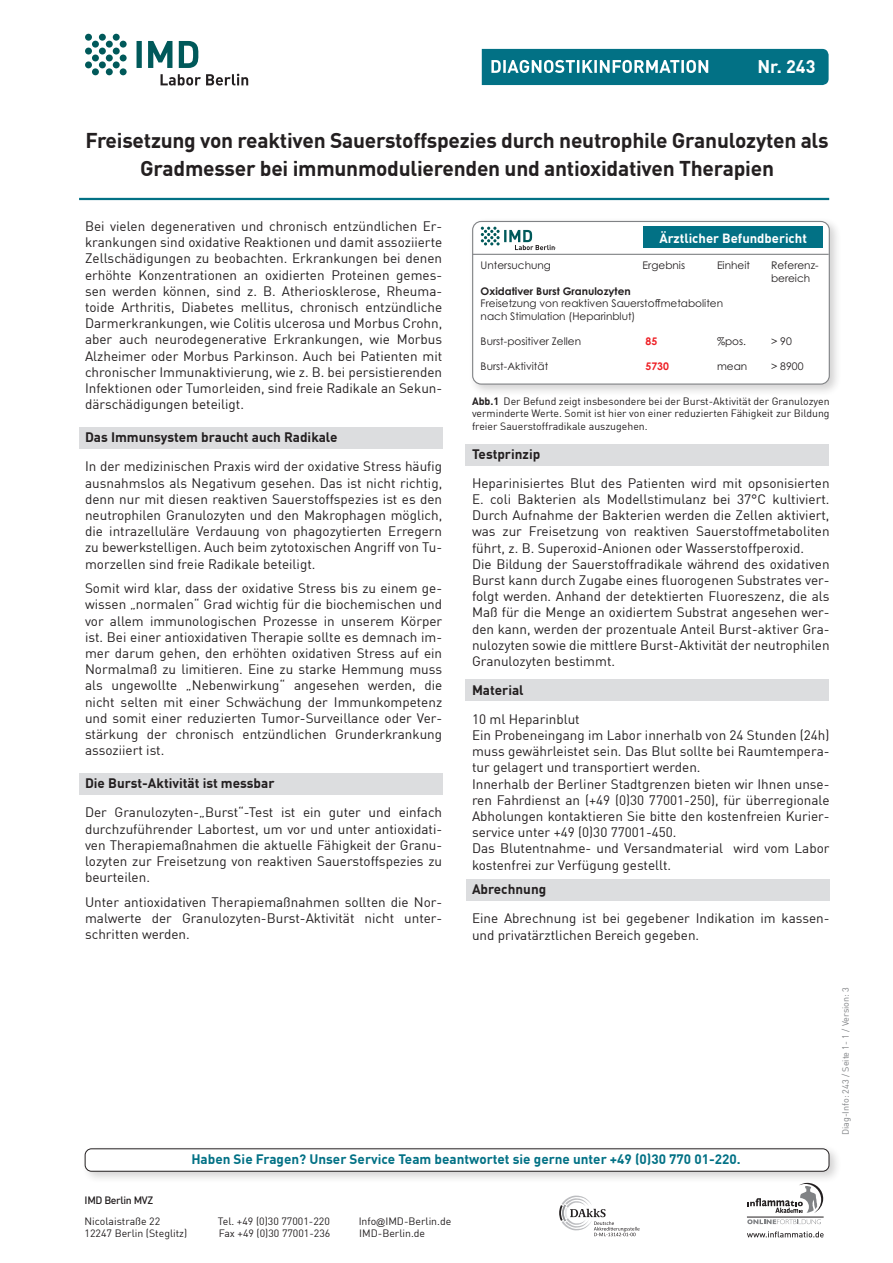
<style>
.page{position:relative;width:893px;height:1263px;background:#fff}
.page>*{position:absolute;margin:0;border:0;box-sizing:border-box;transform-origin:0 0}
.DiagInfo-Überschrift{font:700 21px/28.5px "DIN Offc";letter-spacing:-.015em;color:#231f20;text-align:center}
.DiagInfo-Nr{font:700 18px "DIN Offc";color:#fff}
.Fließtext{font:13.5px/16.2px "DIN Offc";color:#231f20;text-align:justify}
.Absatzüberschriften{font:700 13.5px "DIN Offc";color:#231f20}
.t1{font:700 13.5px "DIN Offc";color:#027185}
.t2{font:700 13.05px "DIN Offc";color:#fff}
.Abbildungsunterschri{font:10.5px/12.6px "DIN Offc";color:#231f20}
.Befundtext_Fließtext{font:10.5px "Century Gothic Pro Grk";color:#231f20}
.Befundtext_Fließtext-2{font:700 10.5px "Century Gothic Pro Grk";color:#231f20}
.Befundtext_Fließtext-3{font:700 10.5px "Century Gothic Pro Grk";color:#ee2026}
.t3{font:9px "DIN Offc";color:#808285}
.s1{font-weight:700}
.s2{font-weight:500}
.s3{font-family:"Arial";font-size:9px}
</style>
<div class="page">
<svg style="left:559px;top:1195px;width:80px;height:42px"></svg>
<svg style="left:747px;top:1231px;width:77px;height:6px"></svg>
<svg style="left:747px;top:1184px;width:76px;height:29px"></svg>
<svg style="left:747px;top:1219px;width:74px;height:5px"></svg>
<hr style="left:747px;top:1217px;width:77px;height:1px;background:#231f20">
<div style="left:79px;top:428px;width:364px;height:21px;background:#dcdddf"></div>
<div style="left:466px;top:445px;width:363px;height:21px;background:#dcdddf"></div>
<div style="left:79px;top:773px;width:363px;height:21px;background:#dcdddf"></div>
<div style="left:466px;top:879px;width:364px;height:22px;background:#dcdddf"></div>
<div style="left:466px;top:679px;width:363px;height:21px;background:#dcdddf"></div>
<div style="left:468px;top:217px;width:374px;height:180px;background:#231f20;opacity:.2"></div>
<div style="left:473px;top:221px;width:356px;height:163px;background:#fff;border-radius:9px"></div>
<div style="left:472px;top:221px;width:358px;height:164px;border:1px solid #808285;border-radius:9px"></div>
<hr style="left:473px;top:254px;width:356px;height:1px;background:#808285">
<svg style="left:481px;top:227px;width:74px;height:23px"></svg>
<div style="left:643px;top:227px;width:180px;height:21px;background:#027185"></div>
<hr style="left:79px;top:198px;width:750px;height:2px;background:#027185">
<div style="left:81px;top:1144px;width:761px;height:40px;background:#231f20;opacity:.2"></div>
<div style="left:85px;top:1149px;width:744px;height:22px;background:#fff;border-radius:6px"></div>
<div style="left:85px;top:1148px;width:744px;height:23px;border:1px solid #231f20;border-radius:6px"></div>
<svg style="left:137px;top:41px;width:62px;height:27px"></svg>
<svg style="left:161px;top:74px;width:87px;height:11px"></svg>
<svg style="left:85px;top:34px;width:42px;height:41px"></svg>
<svg style="left:482px;top:49px;width:347px;height:36px;background:#1d8092"></svg>
<p class="DiagInfo-Nr" style="left:757px;top:55px;width:60px">Nr. 243</p>
<p class="DiagInfo-Überschrift" style="left:86px;top:125px;width:745px">Freisetzung von reaktiven Sauerstoffspezies durch neutrophile Granulozyten als<br>Gradmesser bei immunmodulierenden und antioxidativen Therapien</p>
<p class="Fließtext" style="left:85px;top:218px;width:359px">Bei vielen degenerativen und chronisch entzündlichen Er&shy;krankungen sind oxidative Reaktionen und damit assoziierte Zellschädigungen zu beobachten. Erkrankungen bei denen erhöhte Konzentrationen an oxidierten Proteinen gemes&shy;sen werden können, sind z. B. Atheriosklerose, Rheuma&shy;toide Arthritis, Diabetes mellitus, chronisch entzündliche Darmerkrankungen, wie Colitis ulcerosa und Morbus Crohn, aber auch neurodegenerative Erkrankungen, wie Morbus Alzheimer oder Morbus Parkinson. Auch bei Patienten mit chronischer Immunaktivierung, wie z. B. bei persistierenden Infektionen oder Tumorleiden, sind freie Radikale an Sekun&shy;därschädigungen beteiligt.</p>
<p class="Absatzüberschriften" style="left:85px;top:429px;width:254px">Das Immunsystem braucht auch Radikale</p>
<p class="Fließtext" style="left:85px;top:458px;width:359px">In der medizinischen Praxis wird der oxidative Stress häufig ausnahmslos als Negativum gesehen. Das ist nicht richtig, denn nur mit diesen reaktiven Sauerstoffspezies ist es den neutrophilen Granulozyten und den Makrophagen möglich, die intrazelluläre Verdauung von phagozytierten Erregern zu bewerkstelligen. Auch beim zytotoxischen Angriff von Tu&shy;morzellen sind freie Radikale beteiligt.</p>
<p class="Fließtext" style="left:85px;top:580px;width:359px">Somit wird klar, dass der oxidative Stress bis zu einem ge&shy;wissen „normalen“ Grad wichtig für die biochemischen und vor allem immunologischen Prozesse in unserem Körper ist. Bei einer antioxidativen Therapie sollte es demnach im&shy;mer darum gehen, den erhöhten oxidativen Stress auf ein Normalmaß zu limitieren. Eine zu starke Hemmung muss als ungewollte „Nebenwirkung“ angesehen werden, die nicht selten mit einer Schwächung der Immunkompetenz und somit einer reduzierten Tumor-Surveillance oder Ver&shy;stärkung der chronisch entzündlichen Grunderkrankung assoziiert ist.</p>
<p class="Absatzüberschriften" style="left:85px;top:775px;width:191px">Die Burst-Aktivität ist messbar</p>
<p class="Fließtext" style="left:85px;top:804px;width:359px">Der Granulozyten-„Burst“-Test ist ein guter und einfach durchzuführender Labortest, um vor und unter antioxidati&shy;ven Therapiemaßnahmen die aktuelle Fähigkeit der Granu&shy;lozyten zur Freisetzung von reaktiven Sauerstoffspezies zu beurteilen.</p>
<p class="Fließtext" style="left:85px;top:894px;width:359px">Unter antioxidativen Therapiemaßnahmen sollten die Nor&shy;malwerte der Granulozyten-Burst-Aktivität nicht unter&shy;schritten werden.</p>
<p class="t2" style="left:659px;top:230px;width:149px">Ärztlicher Befundbericht</p>
<p class="Befundtext_Fließtext" style="left:481px;top:259px;width:72px">Untersuchung</p>
<p class="Befundtext_Fließtext" style="left:643px;top:259px;width:44px">Ergebnis</p>
<p class="Befundtext_Fließtext" style="left:717px;top:259px;width:35px">Einheit</p>
<p class="Befundtext_Fließtext" style="left:771px;top:259px;width:49px">Referenz-</p>
<p class="Befundtext_Fließtext" style="left:771px;top:272px;width:41px">bereich</p>
<p class="Befundtext_Fließtext-2" style="left:481px;top:284px;width:152px">Oxidativer Burst Granulozyten</p>
<p class="Befundtext_Fließtext" style="left:481px;top:297px;width:244px">Freisetzung von reaktiven Sauerstoffmetaboliten</p>
<p class="Befundtext_Fließtext" style="left:481px;top:310px;width:156px">nach Stimulation (Heparinblut)</p>
<p class="Befundtext_Fließtext" style="left:481px;top:335px;width:102px">Burst-positiver Zellen</p>
<p class="Befundtext_Fließtext-3" style="left:646px;top:335px;width:13px">85</p>
<p class="Befundtext_Fließtext" style="left:717px;top:335px;width:31px">%pos.</p>
<p class="Befundtext_Fließtext" style="left:771px;top:335px;width:22px">&gt; 90</p>
<p class="Befundtext_Fließtext" style="left:481px;top:360px;width:69px">Burst-Aktivität</p>
<p class="Befundtext_Fließtext-3" style="left:646px;top:360px;width:25px">5730</p>
<p class="Befundtext_Fließtext" style="left:717px;top:360px;width:32px">mean</p>
<p class="Befundtext_Fließtext" style="left:771px;top:360px;width:34px">&gt; 8900</p>
<p class="Abbildungsunterschri" style="left:472px;top:394px;width:359px;text-align:justify"><span class="s1">Abb.1</span> Der Befund zeigt insbesondere bei der Burst-Aktivität der Granulozyen verminderte Werte. Somit ist hier von einer reduzierten Fähigkeit zur Bildung freier Sauerstoffradikale auszugehen.</p>
<p class="Absatzüberschriften" style="left:472px;top:445px;width:70px">Testprinzip</p>
<p class="Fließtext" style="left:472px;top:474px;width:359px">Heparinisiertes Blut des Patienten wird mit opsonisierten E. coli Bakterien als Modellstimulanz bei 37°C kultiviert.<br>Durch Aufnahme der Bakterien werden die Zellen aktiviert, was zur Freisetzung von reaktiven Sauerstoffmetaboliten führt, z. B. Superoxid-Anionen oder Wasserstoffperoxid.</p>
<p class="Fließtext" style="left:472px;top:555px;width:359px">Die Bildung der Sauerstoffradikale während des oxidativen Burst kann durch Zugabe eines fluorogenen Substrates ver&shy;folgt werden. Anhand der detektierten Fluoreszenz, die als Maß für die Menge an oxidiertem Substrat angesehen wer&shy;den kann, werden der prozentuale Anteil Burst-aktiver Gra&shy;nulozyten sowie die mittlere Burst-Aktivität der neutrophilen Granulozyten bestimmt.</p>
<p class="Absatzüberschriften" style="left:472px;top:681px;width:53px">Material</p>
<p class="Fließtext" style="left:472px;top:711px;width:109px">10 ml Heparinblut</p>
<p class="Fließtext" style="left:472px;top:727px;width:359px">Ein Probeneingang im Labor innerhalb von 24 Stunden (24h) muss gewährleistet sein. Das Blut sollte bei Raumtempera&shy;tur gelagert und transportiert werden.</p>
<p class="Fließtext" style="left:472px;top:775px;width:359px">Innerhalb der Berliner Stadtgrenzen bieten wir Ihnen unse&shy;ren Fahrdienst an (+49 (0)30 77001-250), für überregionale Abholungen kontaktieren Sie bitte den kostenfreien Kurier&shy;service unter +49 (0)30 77001-450.</p>
<p class="Fließtext" style="left:472px;top:840px;width:359px">Das Blutentnahme- und Versandmaterial wird vom Labor kostenfrei zur Verfügung gestellt.</p>
<p class="Absatzüberschriften" style="left:472px;top:881px;width:76px">Abrechnung</p>
<p class="Fließtext" style="left:472px;top:910px;width:359px">Eine Abrechnung ist bei gegebener Indikation im kassen&shy;und privatärztlichen Bereich gegeben.</p>
<p class="t1" style="left:191px;top:1150px;width:551px">Haben Sie Fragen? Unser Service Team beantwortet sie gerne unter +49 (0)30 770 01-220.</p>
<p class="Abbildungsunterschri" style="left:85px;top:1190px;width:77px;line-height:20.5px"><span class="s2">IMD Berlin MVZ<br></span>Nicolaistraße 22</p>
<p class="Abbildungsunterschri" style="left:218px;top:1215px;width:113px">Tel. +49 (0)30 77001-220</p>
<p class="Abbildungsunterschri" style="left:359px;top:1215px;width:94px">Info<span class="s3">@</span>IMD-Berlin.de</p>
<p class="Abbildungsunterschri" style="left:85px;top:1227px;width:104px">12247 Berlin (Steglitz)</p>
<p class="Abbildungsunterschri" style="left:219px;top:1227px;width:113px">Fax +49 (0)30 77001-236</p>
<p class="Abbildungsunterschri" style="left:359px;top:1227px;width:67px">IMD-Berlin.de</p>
<p class="t3" style="left:840px;top:1135px;width:150px;rotate:-90deg">Diag-Info: 243 / Seite 1- 1 / Version: 3</p>
</div>
